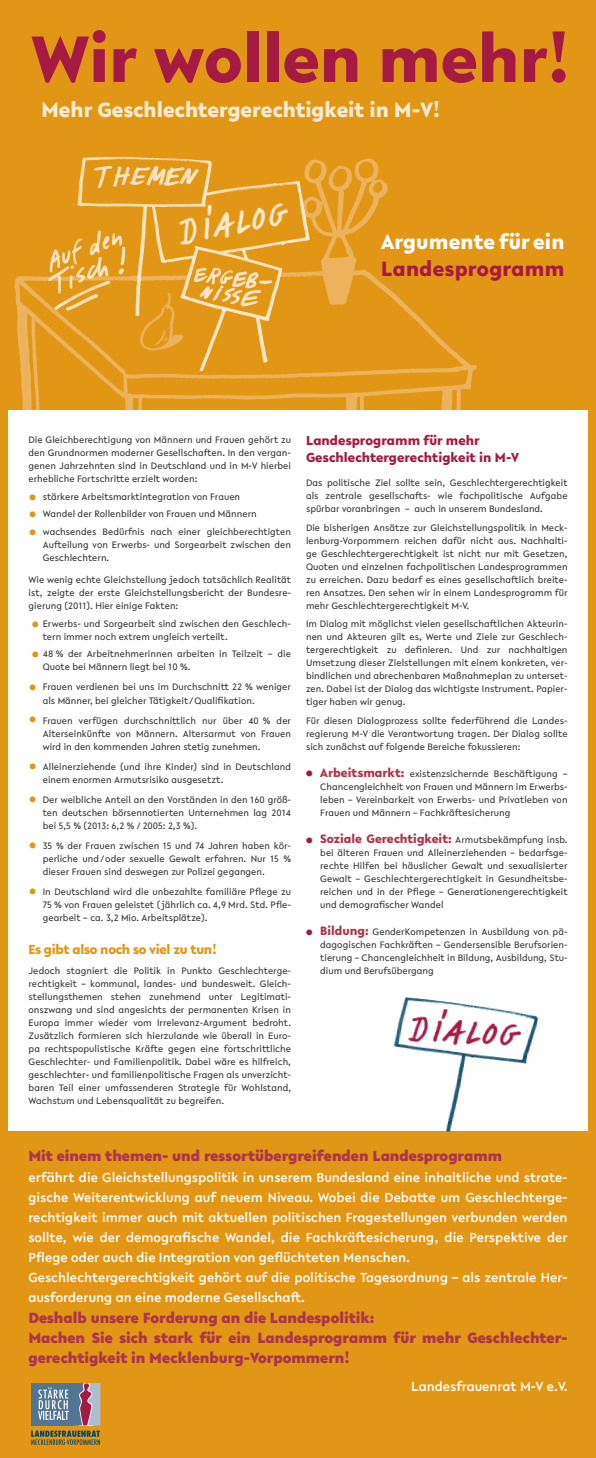
<style>
.page{position:relative;width:596px;height:1458px;background:#fff}
.page>*{position:absolute;margin:0;border:0;box-sizing:border-box;transform-origin:0 0}
.t1{font:700 70px "Lomo";color:#a41a42}
.t2{font:700 30px "Lomo";color:#e29616}
.t3{font:700 30px "Lomo";color:#a41a42}
.t4{font:700 22px "Lomo";color:#feedd4}
.t5{font:700 22px "Lomo";letter-spacing:.01em;color:#fff}
.t6{font:700 22px "Lomo";letter-spacing:.015em;color:#a41a42}
.frauen{font:900 15.8px/20px "Lomo";color:#ab354d}
.frauen-2{font:500 14px/20px "Lomo";color:#fff;text-align:justify}
.t7{font:700 14px "Lomo";color:#a41a42}
.t8{font:700 14px "Lomo";letter-spacing:-.02em;color:#e29616}
.frauen_einzug{font:700 13px "Lomo";color:#ab354d}
.frauen-3{font:10px/13px "Lomo";color:#312f30;text-align:justify}
.frauen_einzug-2{font:10px/13px "Lomo";color:#312f30;text-align:justify}
.einzug2{font:10px/13px "Lomo";color:#312f30;text-align:justify}
.s1{font-weight:700;font-size:13px;color:#ab354d}
.s2{font-weight:400;font-size:10px;color:#312f30}
</style>
<div class="page">
<div style="left:0;top:0;width:595px;height:1457px;background:#e29616"></div>
<img style="left:14px;top:158px;width:463px;height:252px">
<img style="left:38px;top:157px;width:273px;height:214px">
<img style="left:137px;top:287px;width:50px;height:72px">
<img style="left:172px;top:192px;width:119px;height:3px">
<svg style="left:162px;top:195px;width:137px;height:105px"></svg>
<svg style="left:31px;top:1383px;width:69px;height:61px;background:#878580"></svg>
<div style="left:8px;top:410px;width:579px;height:720px;background:#fff"></div>
<img style="left:383px;top:997px;width:159px;height:135px">
<img style="left:404px;top:1005px;width:125px;height:49px">
<p class="t1" style="left:31px;top:17px;width:540px">Wir wollen mehr!</p>
<p class="t4" style="left:42px;top:96px;width:400px">Mehr Geschlechtergerechtigkeit in M-V!</p>
<p class="t5" style="left:381px;top:228px;width:185px">Argumente für ein</p>
<p class="t6" style="left:381px;top:255px;width:185px">Landesprogramm</p>
<p class="frauen-3" style="left:29px;top:433px;width:264px">Die Gleichberechtigung von Männern und Frauen gehört zu den Grundnormen moderner Gesellschaften. In den vergan&shy;genen Jahrzehnten sind in Deutschland und in M-V hierbei erhebliche Fortschritte erzielt worden:</p>
<p class="frauen_einzug-2" style="left:43px;top:489px;width:199px">stärkere Arbeitsmarktintegration von Frauen</p>
<p class="frauen_einzug-2" style="left:43px;top:507px;width:215px">Wandel der Rollenbilder von Frauen und Männern</p>
<p class="frauen_einzug-2" style="left:43px;top:524px;width:250px">wachsendes Bedürfnis nach einer gleichberechtigten Aufteilung von Erwerbs- und Sorgearbeit zwischen den Geschlechtern.</p>
<p class="frauen-3" style="left:29px;top:573px;width:264px">Wie wenig echte Gleichstellung jedoch tatsächlich Realität ist, zeigte der erste Gleichstellungsbericht der Bundesre&shy;gierung (2011). Hier einige Fakten:</p>
<p class="frauen_einzug-2" style="left:43px;top:616px;width:250px">Erwerbs- und Sorgearbeit sind zwischen den Geschlech&shy;tern immer noch extrem ungleich verteilt.</p>
<p class="frauen_einzug-2" style="left:43px;top:647px;width:250px">48 % der Arbeitnehmerinnen arbeiten in Teilzeit – die<br>Quote bei Männern liegt bei 10 %.</p>
<p class="einzug2" style="left:43px;top:680px;width:250px">Frauen verdienen bei uns im Durchschnitt 22 % weniger als Männer, bei gleicher Tätigkeit / Qualifikation.</p>
<p class="einzug2" style="left:43px;top:713px;width:250px">Frauen verfügen durchschnittlich nur über 40 % der Alterseinkünfte von Männern. Altersarmut von Frauen wird in den kommenden Jahren stetig zunehmen.</p>
<p class="einzug2" style="left:43px;top:759px;width:250px">Alleinerziehende (und ihre Kinder) sind in Deutschland einem enormen Armutsrisiko ausgesetzt.</p>
<p class="einzug2" style="left:43px;top:792px;width:250px">Der weibliche Anteil an den Vorständen in den 160 größ&shy;ten deutschen börsennotierten Unternehmen lag 2014 bei 5,5 % (2013: 6,2 % / 2005: 2,3 %).</p>
<p class="einzug2" style="left:43px;top:838px;width:250px">35 % der Frauen zwischen 15 und 74 Jahren haben kör&shy;perliche und / oder sexuelle Gewalt erfahren. Nur 15 % dieser Frauen sind deswegen zur Polizei gegangen.</p>
<p class="einzug2" style="left:43px;top:885px;width:250px">In Deutschland wird die unbezahlte familiäre Pflege zu 75 % von Frauen geleistet (jährlich ca. 4,9 Mrd. Std. Pfle&shy;gearbeit – ca. 3,2 Mio. Arbeitsplätze).</p>
<p class="t2" style="left:28px;top:472px;width:10px">.</p>
<p class="t2" style="left:28px;top:489px;width:10px">.</p>
<p class="t2" style="left:28px;top:506px;width:10px">.</p>
<p class="t2" style="left:31px;top:598px;width:10px">.</p>
<p class="t2" style="left:31px;top:628px;width:10px">.</p>
<p class="t2" style="left:28px;top:662px;width:10px">.</p>
<p class="t2" style="left:28px;top:694px;width:10px">.</p>
<p class="t2" style="left:28px;top:741px;width:10px">.</p>
<p class="t2" style="left:28px;top:774px;width:10px">.</p>
<p class="t2" style="left:28px;top:820px;width:10px">.</p>
<p class="t2" style="left:28px;top:866px;width:10px">.</p>
<p class="t8" style="left:28px;top:940px;width:190px">Es gibt also noch so viel zu tun!</p>
<p class="frauen-3" style="left:29px;top:964px;width:264px">Jedoch stagniert die Politik in Punkto Geschlechterge&shy;rechtigkeit – kommunal, landes- und bundesweit. Gleich&shy;stellungsthemen stehen zunehmend unter Legitimati&shy;onszwang und sind angesichts der permanenten Krisen in Europa immer wieder vom Irrelevanz-Argument bedroht.<br>Zusätzlich formieren sich hierzulande wie überall in Euro&shy;pa rechtspopulistische Kräfte gegen eine fortschrittliche Geschlechter- und Familienpolitik. Dabei wäre es hilfreich, geschlechter- und familienpolitische Fragen als unverzicht&shy;baren Teil einer umfassenderen Strategie für Wohlstand, Wachstum und Lebensqualität zu begreifen.</p>
<p class="t7" style="left:306px;top:432px;width:175px">Landesprogramm für mehr</p>
<p class="t7" style="left:306px;top:449px;width:214px">Geschlechtergerechtigkeit in M-V</p>
<p class="frauen-3" style="left:306px;top:476px;width:263px">Das politische Ziel sollte sein, Geschlechtergerechtigkeit als zentrale gesellschafts- wie fachpolitische Aufgabe spürbar voranbringen – auch in unserem Bundesland.</p>
<p class="frauen-3" style="left:306px;top:520px;width:263px">Die bisherigen Ansätze zur Gleichstellungspolitik in Meck&shy;lenburg-Vorpommern reichen dafür nicht aus. Nachhalti&shy;ge Geschlechtergerechtigkeit ist nicht nur mit Gesetzen, Quoten und einzelnen fachpolitischen Landesprogrammen zu erreichen. Dazu bedarf es eines gesellschaftlich breite&shy;ren Ansatzes. Den sehen wir in einem Landesprogramm für mehr Geschlechtergerechtigkeit M-V.</p>
<p class="frauen-3" style="left:306px;top:616px;width:263px">Im Dialog mit möglichst vielen gesellschaftlichen Akteurin&shy;nen und Akteuren gilt es, Werte und Ziele zur Geschlech&shy;tergerechtigkeit zu definieren. Und zur nachhaltigen Umsetzung dieser Zielstellungen mit einem konkreten, ver&shy;bindlichen und abrechenbaren Maßnahmeplan zu unterset&shy;zen. Dabei ist der Dialog das wichtigste Instrument. Papier&shy;tiger haben wir genug.</p>
<p class="frauen-3" style="left:306px;top:713px;width:263px">Für diesen Dialogprozess sollte federführend die Landes&shy;regierung M-V die Verantwortung tragen. Der Dialog sollte sich zunächst auf folgende Bereiche fokussieren:</p>
<p class="frauen_einzug-2" style="left:320px;top:767px;width:249px"><span class="s1">Arbeitsmarkt:</span> existenzsichernde Beschäftigung – Chancengleichheit von Frauen und Männern im Erwerbs&shy;leben – Vereinbarkeit von Erwerbs- und Privatleben von Frauen und Männern – Fachkräftesicherung</p>
<p class="frauen_einzug" style="left:320px;top:831px;width:249px">Soziale Gerechtigkeit: <span class="s2">Armutsbekämpfung insb.</span></p>
<p class="frauen_einzug-2" style="left:320px;top:846px;width:249px">bei älteren Frauen und Alleinerziehenden – bedarfsge&shy;rechte Hilfen bei häuslicher Gewalt und sexualisierter Gewalt – Geschlechtergerechtigkeit in Gesundheitsbe&shy;reichen und in der Pflege – Generationengerechtigkeit und demografischer Wandel</p>
<p class="frauen_einzug-2" style="left:320px;top:925px;width:249px"><span class="s1">Bildung:</span> GenderKompetenzen in Ausbildung von pä&shy;dagogischen Fachkräften – Gendersensible Berufsorien&shy;tierung – Chancengleichheit in Bildung, Ausbildung, Stu&shy;dium und Berufsübergang</p>
<p class="t3" style="left:305px;top:747px;width:10px">.</p>
<p class="t3" style="left:305px;top:814px;width:10px">.</p>
<p class="t3" style="left:305px;top:906px;width:10px">.</p>
<p class="frauen" style="left:28px;top:1145px;width:475px">Mit einem themen- und ressortübergreifenden Landesprogramm</p>
<p class="frauen-2" style="left:28px;top:1166px;width:540px">erfährt die Gleichstellungspolitik in unserem Bundesland eine inhaltliche und strate&shy;gische Weiterentwicklung auf neuem Niveau. Wobei die Debatte um Geschlechterge&shy;rechtigkeit immer auch mit aktuellen politischen Fragestellungen verbunden werden sollte, wie der demografische Wandel, die Fachkräftesicherung, die Perspektive der Pflege oder auch die Integration von geflüchteten Menschen.</p>
<p class="frauen-2" style="left:28px;top:1266px;width:540px">Geschlechtergerechtigkeit gehört auf die politische Tagesordnung – als zentrale Her&shy;ausforderung an eine moderne Gesellschaft.</p>
<p class="frauen" style="left:28px;top:1306px;width:347px">Deshalb unsere Forderung an die Landespolitik:</p>
<p class="frauen" style="left:28px;top:1326px;width:540px">Machen Sie sich stark für ein Landesprogramm für mehr Geschlechter&shy;gerechtigkeit in Mecklenburg-Vorpommern!</p>
<p class="frauen-2" style="left:411px;top:1375px;width:158px">Landesfrauenrat M-V e.V.</p>
</div>
